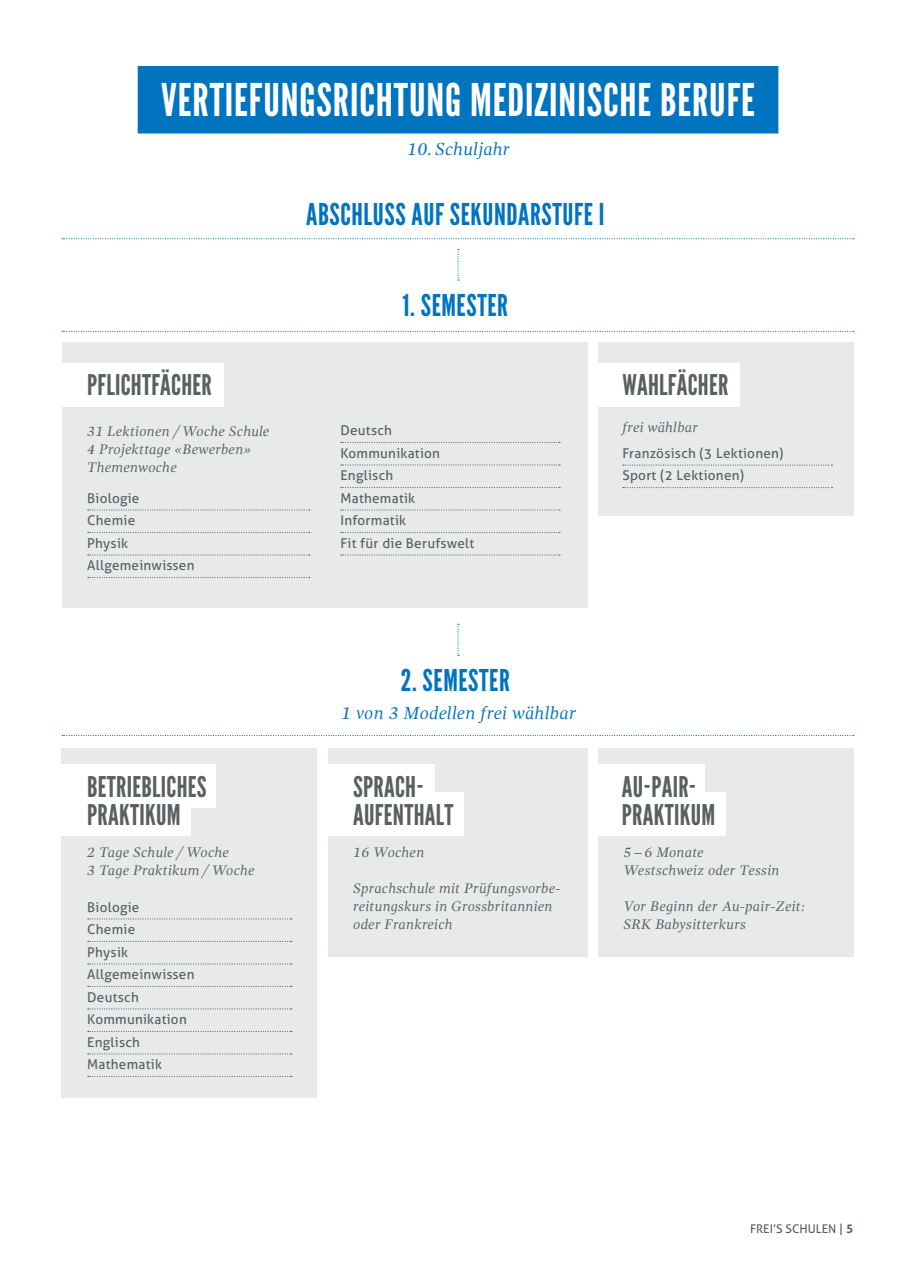
<style>
.page{position:relative;width:915px;height:1263px;background:#fff}
.page>*{position:absolute;margin:0;border:0;box-sizing:border-box;transform-origin:0 0}
.t1{font:45px "League Gothic";letter-spacing:.02em;color:#fff}
.t2{font:30px "League Gothic";letter-spacing:.02em;color:#0074be}
.t3{font:28.5px/28.5px "League Gothic";letter-spacing:.01em;color:#5a5f61}
.t4{font:italic 18px "Gandhi Serif";letter-spacing:.02em;color:#0074be}
.t5{font:italic 14.25px/18px "Gandhi Serif";letter-spacing:.02em;color:#5a5f61}
.t6{font:13.5px "Aller";letter-spacing:.02em;color:#5a5f61}
.t7{font:12px "Aller";color:#5a5f61}
.s1{font-weight:700}
</style>
<div class="page">
<div style="left:138px;top:66px;width:640px;height:67px;background:#0074be"></div>
<div style="left:597px;top:342px;width:256px;height:174px;background:#e7e9ea"></div>
<div style="left:327px;top:749px;width:260px;height:208px;background:#e7e9ea"></div>
<div style="left:62px;top:749px;width:255px;height:349px;background:#e7e9ea"></div>
<div style="left:597px;top:749px;width:256px;height:208px;background:#e7e9ea"></div>
<div style="left:62px;top:342px;width:525px;height:266px;background:#e7e9ea"></div>
<div style="left:11px;top:363px;width:213px;height:43px;background:#fff"></div>
<div style="left:590px;top:363px;width:149px;height:43px;background:#fff"></div>
<svg style="left:88px;top:509px;width:222px;height:1px"></svg>
<svg style="left:88px;top:532px;width:222px;height:1px"></svg>
<svg style="left:88px;top:554px;width:222px;height:1px"></svg>
<svg style="left:88px;top:577px;width:222px;height:1px"></svg>
<svg style="left:622px;top:464px;width:210px;height:2px"></svg>
<svg style="left:622px;top:487px;width:210px;height:1px"></svg>
<svg style="left:341px;top:442px;width:219px;height:1px"></svg>
<svg style="left:341px;top:464px;width:219px;height:1px"></svg>
<svg style="left:341px;top:487px;width:219px;height:1px"></svg>
<svg style="left:341px;top:509px;width:219px;height:1px"></svg>
<svg style="left:341px;top:532px;width:219px;height:1px"></svg>
<svg style="left:341px;top:554px;width:219px;height:1px"></svg>
<svg style="left:62px;top:331px;width:791px;height:1px"></svg>
<svg style="left:62px;top:238px;width:791px;height:1px"></svg>
<svg style="left:62px;top:735px;width:791px;height:1px"></svg>
<svg style="left:457px;top:624px;width:2px;height:32px"></svg>
<svg style="left:457px;top:249px;width:2px;height:32px"></svg>
<div style="left:56px;top:765px;width:160px;height:43px;background:#fff"></div>
<div style="left:56px;top:792px;width:135px;height:43px;background:#fff"></div>
<div style="left:591px;top:765px;width:113px;height:43px;background:#fff"></div>
<div style="left:591px;top:792px;width:134px;height:43px;background:#fff"></div>
<div style="left:322px;top:765px;width:113px;height:43px;background:#fff"></div>
<div style="left:322px;top:792px;width:141px;height:43px;background:#fff"></div>
<svg style="left:88px;top:918px;width:204px;height:1px"></svg>
<svg style="left:88px;top:941px;width:204px;height:1px"></svg>
<svg style="left:88px;top:963px;width:204px;height:1px"></svg>
<svg style="left:88px;top:986px;width:204px;height:1px"></svg>
<svg style="left:88px;top:1008px;width:204px;height:1px"></svg>
<svg style="left:88px;top:1031px;width:204px;height:1px"></svg>
<svg style="left:88px;top:1053px;width:204px;height:1px"></svg>
<svg style="left:88px;top:1076px;width:204px;height:1px"></svg>
<p class="t1" style="left:161px;top:74px;width:595px">VERTIEFUNGSRICHTUNG MEDIZINISCHE BERUFE</p>
<p class="t4" style="left:407px;top:138px;width:104px">10. Schuljahr</p>
<p class="t2" style="left:306px;top:197px;width:299px">ABSCHLUSS AUF SEKUNDARSTUFE I</p>
<p class="t2" style="left:402px;top:287px;width:107px">1. SEMESTER</p>
<p class="t3" style="left:87px;top:371px;width:126px">PFLICHTFÄCHER</p>
<p class="t3" style="left:622px;top:371px;width:107px">WAHLFÄCHER</p>
<p class="t5" style="left:87px;top:422px;width:183px">31 Lektionen /Woche Schule<br>4 Projekttage «Bewerben»<br>Themenwoche</p>
<p class="t6" style="left:87px;top:490px;width:54px">Biologie</p>
<p class="t6" style="left:87px;top:512px;width:49px">Chemie</p>
<p class="t6" style="left:87px;top:535px;width:42px">Physik</p>
<p class="t6" style="left:87px;top:557px;width:109px">Allgemeinwissen</p>
<p class="t6" style="left:340px;top:422px;width:53px">Deutsch</p>
<p class="t6" style="left:340px;top:445px;width:101px">Kommunikation</p>
<p class="t6" style="left:340px;top:467px;width:54px">Englisch</p>
<p class="t6" style="left:340px;top:490px;width:76px">Mathematik</p>
<p class="t6" style="left:340px;top:512px;width:67px">Informatik</p>
<p class="t6" style="left:340px;top:535px;width:135px">Fit für die Berufswelt</p>
<p class="t5" style="left:622px;top:418px;width:77px">frei wählbar</p>
<p class="t6" style="left:622px;top:445px;width:163px">Französisch (3 Lektionen)</p>
<p class="t6" style="left:622px;top:467px;width:123px">Sport (2 Lektionen)</p>
<p class="t2" style="left:400px;top:663px;width:111px">2. SEMESTER</p>
<p class="t4" style="left:341px;top:703px;width:236px">1 von 3 Modellen frei wählbar</p>
<p class="t3" style="left:87px;top:772px;width:121px">BETRIEBLICHES<br>PRAKTIKUM</p>
<p class="t3" style="left:621px;top:772px;width:76px">AU-PAIR-</p>
<p class="t3" style="left:353px;top:772px;width:102px">SPRACH-<br>AUFENTHALT</p>
<p class="t3" style="left:621px;top:801px;width:95px">PRAKTIKUM</p>
<p class="t5" style="left:87px;top:843px;width:143px">2 Tage Schule /Woche</p>
<p class="t5" style="left:87px;top:861px;width:169px">3 Tage Praktikum /Woche</p>
<p class="t6" style="left:87px;top:898px;width:54px">Biologie</p>
<p class="t6" style="left:87px;top:921px;width:49px">Chemie</p>
<p class="t6" style="left:87px;top:943px;width:42px">Physik</p>
<p class="t6" style="left:87px;top:966px;width:109px">Allgemeinwissen</p>
<p class="t6" style="left:87px;top:988px;width:53px">Deutsch</p>
<p class="t6" style="left:87px;top:1011px;width:101px">Kommunikation</p>
<p class="t6" style="left:87px;top:1033px;width:54px">Englisch</p>
<p class="t6" style="left:87px;top:1056px;width:76px">Mathematik</p>
<p class="t5" style="left:353px;top:843px;width:72px">16 Wochen</p>
<p class="t5" style="left:353px;top:879px;width:209px">Sprachschule mit Prüfungsvorbe&shy;reitungskurs in Grossbritannien oder Frankreich</p>
<p class="t5" style="left:623px;top:843px;width:157px">5 – 6 Monate<br>Westschweiz oder Tessin</p>
<p class="t5" style="left:623px;top:897px;width:183px">Vor Beginn der Au-pair-Zeit:<br>SRK Babysitterkurs</p>
<p class="t7" style="left:749px;top:1222px;width:105px">FREI’S SCHULEN | <span class="s1">5</span></p>
</div>
